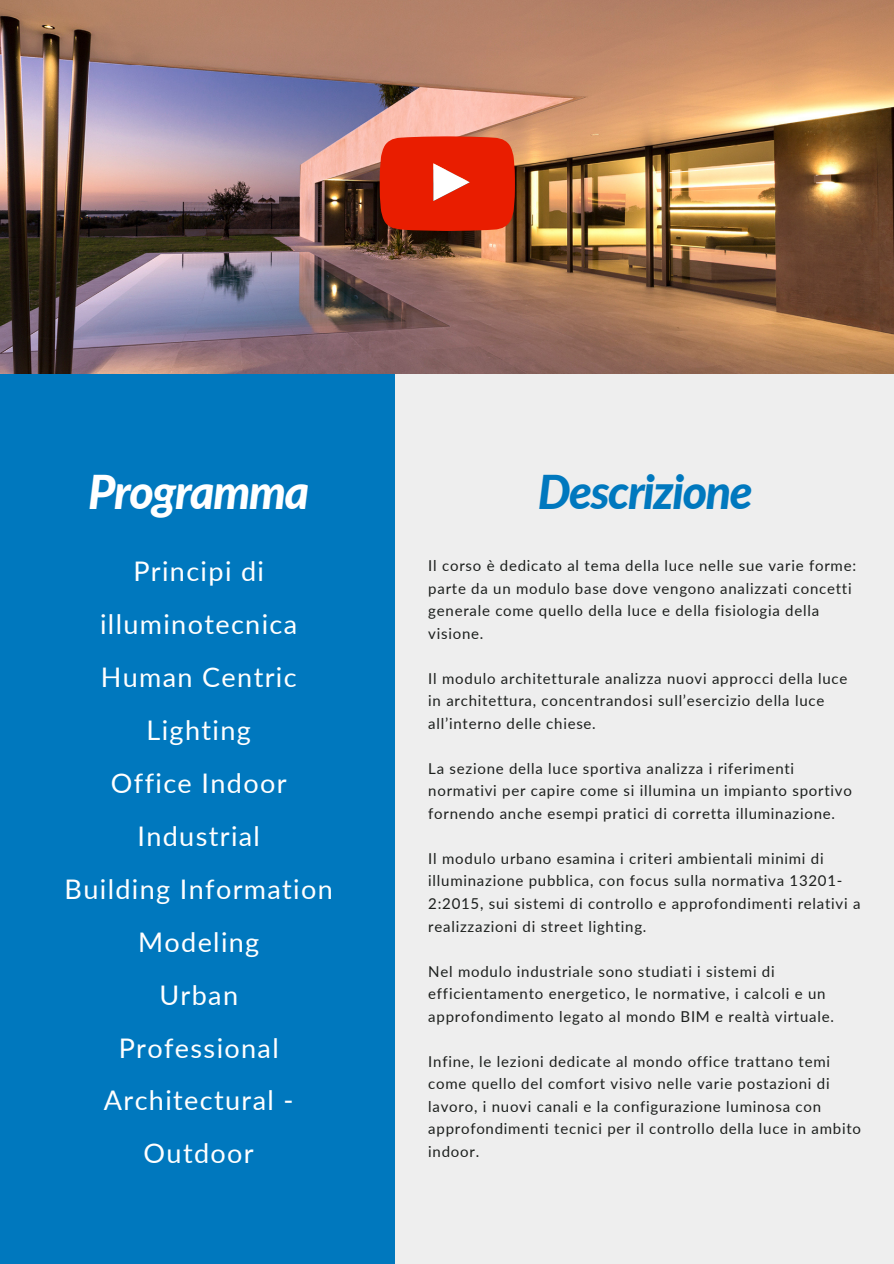
<style>
.page{position:relative;width:894px;height:1264px;background:#fff}
.page>*{position:absolute;margin:0;border:0;box-sizing:border-box;transform-origin:0 0}
.t1{font:italic 800 46.5px "Lato";letter-spacing:-.03em;color:#0078be}
.t2{font:italic 800 46.5px "Lato";letter-spacing:-.03em;color:#fff}
.t3{font:27px/52.9px "Lato";letter-spacing:.05em;color:#fff;text-align:center}
.t4{font:15px/22.5px "Lato";letter-spacing:.05em;color:#1c1f1d}
</style>
<div class="page">
<div style="left:0;top:0;width:893px;height:1263px;background:#eee"></div>
<div style="left:0;top:332px;width:395px;height:931px;background:#0078be"></div>
<img style="left:0;top:0;width:893px;height:373px">
<svg style="left:379px;top:136px;width:136px;height:95px;background:#e52e13"></svg>
<p class="t2" style="left:88px;top:463px;width:222px">Programma</p>
<p class="t3" style="left:100px;top:544px;width:198px">Principi di illuminotecnica</p>
<p class="t3" style="left:101px;top:650px;width:197px">Human Centric<br>Lighting</p>
<p class="t3" style="left:111px;top:756px;width:177px">Office Indoor</p>
<p class="t3" style="left:137px;top:808px;width:124px">Industrial</p>
<p class="t3" style="left:65px;top:861px;width:270px">Building Information<br>Modeling</p>
<p class="t3" style="left:159px;top:967px;width:80px">Urban</p>
<p class="t3" style="left:119px;top:1020px;width:161px">Professional</p>
<p class="t3" style="left:104px;top:1073px;width:191px">Architectural -<br>Outdoor</p>
<p class="t1" style="left:537px;top:463px;width:216px">Descrizione</p>
<p class="t4" style="left:428px;top:554px;width:429px">Il corso è dedicato al tema della luce nelle sue varie forme: parte da un modulo base dove vengono analizzati concetti generale come quello della luce e della fisiologia della visione.</p>
<p class="t4" style="left:428px;top:666px;width:420px">Il modulo architetturale analizza nuovi approcci della luce in architettura, concentrandosi sull’esercizio della luce all’interno delle chiese.</p>
<p class="t4" style="left:428px;top:756px;width:425px">La sezione della luce sportiva analizza i riferimenti normativi per capire come si illumina un impianto sportivo fornendo anche esempi pratici di corretta illuminazione.</p>
<p class="t4" style="left:428px;top:846px;width:433px">Il modulo urbano esamina i criteri ambientali minimi di illuminazione pubblica, con focus sulla normativa 13201- 2:2015, sui sistemi di controllo e approfondimenti relativi a realizzazioni di street lighting.</p>
<p class="t4" style="left:428px;top:959px;width:407px">Nel modulo industriale sono studiati i sistemi di efficientamento energetico, le normative, i calcoli e un approfondimento legato al mondo BIM e realtà virtuale.</p>
<p class="t4" style="left:428px;top:1049px;width:434px">Infine, le lezioni dedicate al mondo office trattano temi come quello del comfort visivo nelle varie postazioni di lavoro, i nuovi canali e la configurazione luminosa con approfondimenti tecnici per il controllo della luce in ambito indoor.</p>
</div>
